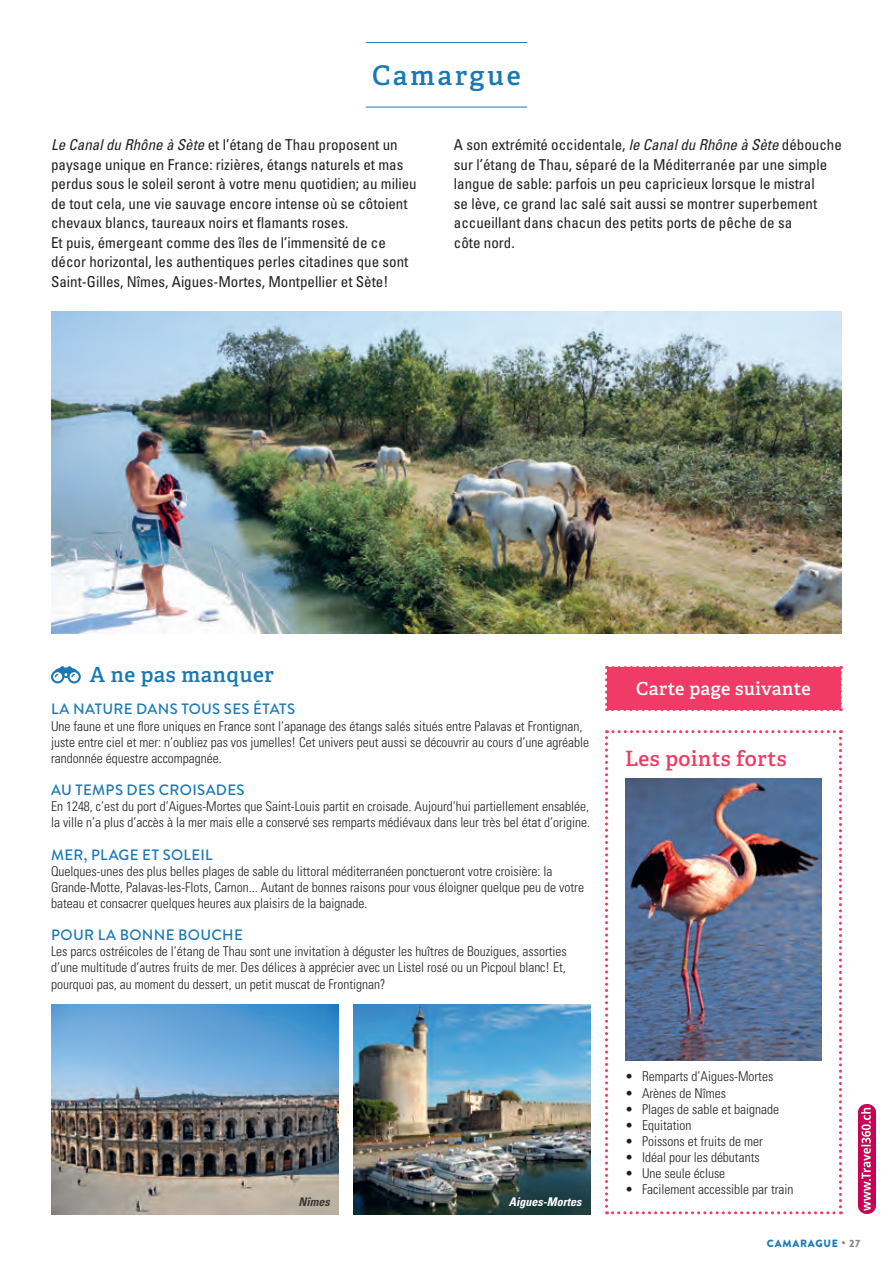
<style>
.page{position:relative;width:893px;height:1263px;background:#fff}
.page>*{position:absolute;margin:0;border:0;box-sizing:border-box;transform-origin:0 0}
.t1{font:600 27px "Adelle";letter-spacing:.1em;color:#1879b3}
.t2{font:600 21px "Adelle";letter-spacing:.02em;color:#ef3b66}
.t3{font:600 21px "Adelle";letter-spacing:.025em;color:#1879b3}
.t4{font:600 18px "Adelle";letter-spacing:.02em;color:#fff}
.t5{font:condensed 15px/19.5px "Univers";color:#231f20}
.t6{font:500 15px "Brandon Grotesque";letter-spacing:.02em;color:#1879b3}
.t7{font:300 condensed 13.5px/16px "Univers";color:#231f20}
.t8{font:italic 700 condensed 12px "Univers";color:#fff}
.t9{font:italic 700 condensed 12px "Univers";color:#3d3836}
.t10{font:900 10.5px "Brandon Grotesque";letter-spacing:.07em;color:#1879b3}
.s1{font-style:italic}
.s2{color:#8a8685}
</style>
<div class="page">
<hr style="left:366px;top:42px;width:161px;height:1px;background:#1879b3">
<hr style="left:366px;top:107px;width:161px;height:1px;background:#1879b3">
<svg style="left:51px;top:666px;width:30px;height:17px"></svg>
<svg style="left:605px;top:730px;width:237px;height:484px"></svg>
<img style="left:625px;top:779px;width:197px;height:281px">
<div style="left:605px;top:666px;width:237px;height:45px;background:#ef3b66"></div>
<img style="left:51px;top:311px;width:791px;height:323px">
<img style="left:51px;top:1005px;width:287px;height:209px">
<img style="left:353px;top:1005px;width:237px;height:209px">
<img style="left:859px;top:1105px;width:16px;height:109px">
<h1 class="t1" style="left:372px;top:59px;width:150px">Camargue</h1>
<p class="t5" style="left:51px;top:135px;width:367px"><span class="s1">Le Canal du Rhône à Sète</span> et l’étang de Thau proposent un paysage unique en France: rizières, étangs naturels et mas perdus sous le soleil seront à votre menu quotidien; au milieu de tout cela, une vie sauvage encore intense où se côtoient chevaux blancs, taureaux noirs et flamants roses.<br>Et puis, émergeant comme des îles de l’immensité de ce décor horizontal, les authentiques perles citadines que sont Saint-Gilles, Nîmes, Aigues-Mortes, Montpellier et Sète!</p>
<p class="t5" style="left:454px;top:135px;width:389px">A son extrémité occidentale, <span class="s1">le Canal du Rhône à Sète</span> débouche sur l’étang de Thau, séparé de la Méditerranée par une simple langue de sable: parfois un peu capricieux lorsque le mistral<br>se lève, ce grand lac salé sait aussi se montrer superbement accueillant dans chacun des petits ports de pêche de sa<br>côte nord.</p>
<h2 class="t3" style="left:90px;top:661px;width:186px">A ne pas manquer</h2>
<p class="t6" style="left:51px;top:699px;width:246px">LA NATURE DANS TOUS SES ÉTATS</p>
<p class="t7" style="left:51px;top:718px;width:540px">Une faune et une flore uniques en France sont l’apanage des étangs salés situés entre Palavas et Frontignan, juste entre ciel et mer: n’oubliez pas vos jumelles! Cet univers peut aussi se découvrir au cours d’une agréable randonnée équestre accompagnée.</p>
<p class="t6" style="left:51px;top:779px;width:195px">AU TEMPS DES CROISADES</p>
<p class="t7" style="left:51px;top:798px;width:540px">En 1248, c’est du port d’Aigues-Mortes que Saint-Louis partit en croisade. Aujourd’hui partiellement ensablée, la ville n’a plus d’accès à la mer mais elle a conservé ses remparts médiévaux dans leur très bel état d’origine.</p>
<p class="t6" style="left:51px;top:844px;width:163px">MER, PLAGE ET SOLEIL</p>
<p class="t7" style="left:51px;top:863px;width:534px">Quelques-unes des plus belles plages de sable du littoral méditerranéen ponctueront votre croisière: la<br>Grande-Motte, Palavas-les-Flots, Carnon... Autant de bonnes raisons pour vous éloigner quelque peu de votre bateau et consacrer quelques heures aux plaisirs de la baignade.</p>
<p class="t6" style="left:51px;top:925px;width:193px">POUR LA BONNE BOUCHE</p>
<p class="t7" style="left:51px;top:943px;width:517px;text-align:justify">Les parcs ostréicoles de l’étang de Thau sont une invitation à déguster les huîtres de Bouzigues, assorties d’une multitude d’autres fruits de mer. Des délices à apprécier avec un Listel rosé ou un Picpoul blanc! Et, pourquoi pas, au moment du dessert, un petit muscat de Frontignan?</p>
<p class="t9" style="left:298px;top:1194px;width:33px">Nîmes</p>
<p class="t8" style="left:509px;top:1194px;width:74px">Aigues-Mortes</p>
<h3 class="t4" style="left:636px;top:678px;width:176px">Carte page suivante</h3>
<h2 class="t2" style="left:625px;top:745px;width:163px">Les points forts</h2>
<p class="t7" style="left:625px;top:1069px;width:150px">• Remparts d’Aigues-Mortes</p>
<p class="t7" style="left:625px;top:1085px;width:102px">• Arènes de Nîmes</p>
<p class="t7" style="left:625px;top:1101px;width:156px">• Plages de sable et baignade</p>
<p class="t7" style="left:625px;top:1117px;width:68px">• Equitation</p>
<p class="t7" style="left:625px;top:1133px;width:139px">• Poissons et fruits de mer</p>
<p class="t7" style="left:625px;top:1149px;width:136px">• Idéal pour les débutants</p>
<p class="t7" style="left:625px;top:1165px;width:102px">• Une seule écluse</p>
<p class="t7" style="left:625px;top:1181px;width:170px">• Facilement accessible par train</p>
<p class="t10" style="left:767px;top:1235px;width:95px">CAMARAGUE <span class="s2">• 27</span></p>
</div>
